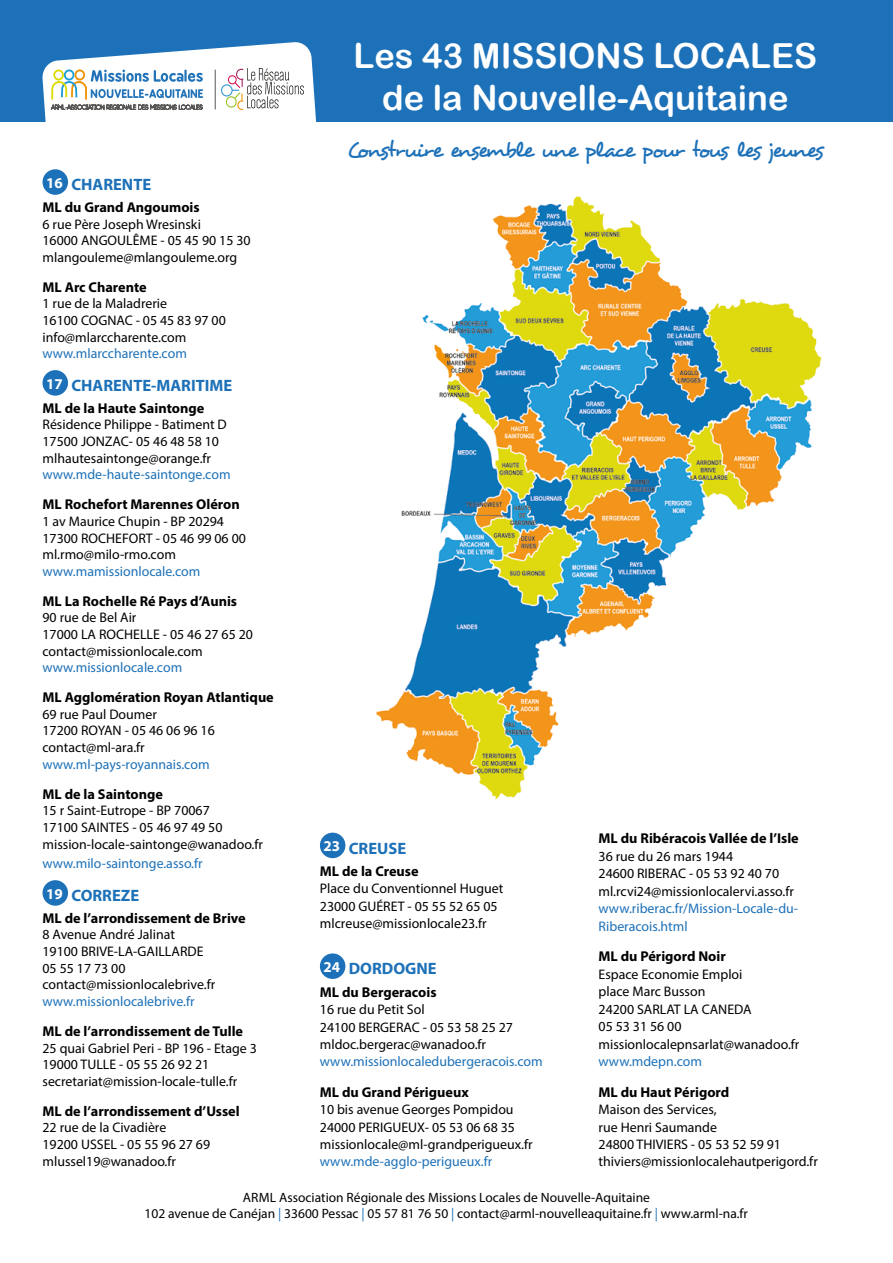
<style>
.page{position:relative;width:893px;height:1263px;background:#fff}
.page>*{position:absolute;margin:0;border:0;box-sizing:border-box;transform-origin:0 0}
.t1{font:34.5px/41.4px "Arial Rounded MT Bold";color:#fff;text-align:center}
.t2{font:22.5px "Desyrel";letter-spacing:-.075em;color:#1d71b8}
.t3{font:700 16.5px "Myriad Pro";color:#1d71b8}
.t4{font:700 14.25px "Myriad Pro";color:#000}
.t5{font:13.8px/16.6px "Myriad Pro";color:#000}
.t6{font:13.8px/17.4px "Myriad Pro";color:#1d71b8}
.t7{font:13.5px/16.2px "Myriad Pro";color:#000;text-align:center}
.s1{color:#1d71b8}
</style>
<div class="page">
<div style="left:0;top:0;width:893px;height:121px;background:#1d71b8"></div>
<div style="left:43px;top:169px;width:25px;height:26px;background:#1d71b8;border-radius:50%"></div>
<div style="left:43px;top:370px;width:25px;height:26px;background:#1d71b8;border-radius:50%"></div>
<div style="left:43px;top:880px;width:25px;height:26px;background:#1d71b8;border-radius:50%"></div>
<div style="left:320px;top:833px;width:25px;height:25px;background:#1d71b8;border-radius:50%"></div>
<div style="left:320px;top:953px;width:25px;height:26px;background:#1d71b8;border-radius:50%"></div>
<svg style="left:42px;top:42px;width:274px;height:80px"></svg>
<hr style="left:215px;top:70px;width:1px;height:39px;background:#585856">
<img style="left:376px;top:196px;width:446px;height:604px">
<h1 class="t1" style="left:354px;top:35px;width:465px">Les 43 MISSIONS LOCALES de la Nouvelle-Aquitaine</h1>
<h2 class="t2" style="left:347px;top:135px;width:478px">Construire ensemble une place pour tous les jeunes</h2>
<p class="t3" style="left:46px;top:174px;width:107px"><sup>16</sup> CHARENTE</p>
<p class="t4" style="left:43px;top:198px;width:159px">ML du Grand Angoumois</p>
<p class="t5" style="left:43px;top:215px;width:210px">6 rue Père Joseph Wresinski<br>16000 ANGOULÊME - 05 45 90 15 30 mlangouleme@mlangouleme.org</p>
<p class="t4" style="left:43px;top:278px;width:106px">ML Arc Charente</p>
<p class="t5" style="left:43px;top:295px;width:185px">1 rue de la Maladrerie<br>16100 COGNAC - 05 45 83 97 00 info@mlarccharente.com</p>
<p class="t6" style="left:43px;top:345px;width:146px">www.mlarccharente.com</p>
<p class="t3" style="left:46px;top:375px;width:188px"><sup>17</sup> CHARENTE-MARITIME</p>
<p class="t4" style="left:43px;top:399px;width:163px">ML de la Haute Saintonge</p>
<p class="t5" style="left:43px;top:416px;width:186px">Résidence Philippe - Batiment D<br>17500 JONZAC- 05 46 48 58 10 mlhautesaintonge@orange.fr</p>
<p class="t6" style="left:43px;top:466px;width:190px">www.mde-haute-saintonge.com</p>
<p class="t4" style="left:43px;top:495px;width:199px">ML Rochefort Marennes Oléron</p>
<p class="t5" style="left:43px;top:513px;width:205px">1 av Maurice Chupin - BP 20294<br>17300 ROCHEFORT - 05 46 99 06 00 ml.rmo@milo-rmo.com</p>
<p class="t6" style="left:43px;top:562px;width:159px">www.mamissionlocale.com</p>
<p class="t4" style="left:43px;top:592px;width:196px">ML La Rochelle Ré Pays d’Aunis</p>
<p class="t5" style="left:43px;top:609px;width:212px">90 rue de Bel Air<br>17000 LA ROCHELLE - 05 46 27 65 20 contact@missionlocale.com</p>
<p class="t6" style="left:43px;top:659px;width:141px">www.missionlocale.com</p>
<p class="t4" style="left:43px;top:688px;width:233px">ML Agglomération Royan Atlantique</p>
<p class="t5" style="left:43px;top:706px;width:174px">69 rue Paul Doumer<br>17200 ROYAN - 05 46 06 96 16 contact@ml-ara.fr</p>
<p class="t6" style="left:43px;top:755px;width:169px">www.ml-pays-royannais.com</p>
<p class="t4" style="left:43px;top:784px;width:122px">ML de la Saintonge</p>
<p class="t5" style="left:43px;top:802px;width:222px">15 r Saint-Eutrope - BP 70067<br>17100 SAINTES - 05 46 97 49 50 mission-locale-saintonge@wanadoo.fr</p>
<p class="t6" style="left:43px;top:855px;width:162px">www.milo-saintonge.asso.fr</p>
<p class="t3" style="left:46px;top:885px;width:95px"><sup>19</sup> CORREZE</p>
<p class="t4" style="left:43px;top:909px;width:205px">ML de l’arrondissement de Brive</p>
<p class="t5" style="left:43px;top:926px;width:174px">8 Avenue André Jalinat<br>19100 BRIVE-LA-GAILLARDE<br>05 55 17 73 00 contact@missionlocalebrive.fr</p>
<p class="t6" style="left:43px;top:992px;width:154px">www.missionlocalebrive.fr</p>
<p class="t4" style="left:43px;top:1022px;width:202px">ML de l’arrondissement de Tulle</p>
<p class="t5" style="left:43px;top:1039px;width:216px">25 quai Gabriel Peri - BP 196 - Etage 3<br>19000 TULLE - 05 55 26 92 21 secretariat@mission-locale-tulle.fr</p>
<p class="t4" style="left:43px;top:1102px;width:199px">ML de l’arrondissement d’Ussel</p>
<p class="t5" style="left:43px;top:1119px;width:169px">22 rue de la Civadière<br>19200 USSEL - 05 55 96 27 69 mlussel19@wanadoo.fr</p>
<p class="t4" style="left:599px;top:829px;width:202px">ML du Ribéracois Vallée de l’Isle</p>
<p class="t5" style="left:599px;top:847px;width:197px;line-height:17.4px">36 rue du 26 mars 1944<br>24600 RIBERAC - 05 53 92 40 70 ml.rcvi24@missionlocalervi.asso.fr</p>
<p class="t6" style="left:599px;top:899px;width:201px">www.riberac.fr/Mission-Locale-du-<br>Riberacois.html</p>
<p class="t4" style="left:599px;top:947px;width:129px">ML du Périgord Noir</p>
<p class="t5" style="left:599px;top:965px;width:202px;line-height:17.4px">Espace Economie Emploi<br>place Marc Busson<br>24200 SARLAT LA CANEDA<br>05 53 31 56 00 missionlocalepnsarlat@wanadoo.fr</p>
<p class="t6" style="left:599px;top:1052px;width:105px">www.mdepn.com</p>
<p class="t4" style="left:599px;top:1082px;width:132px">ML du Haut Périgord</p>
<p class="t5" style="left:599px;top:1100px;width:221px;line-height:17.4px">Maison des Services,<br>rue Henri Saumande<br>24800 THIVIERS - 05 53 52 59 91 thiviers@missionlocalehautperigord.fr</p>
<p class="t7" style="left:145px;top:1189px;width:605px">ARML Association Régionale des Missions Locales de Nouvelle-Aquitaine<br>102 avenue de Canéjan <span class="s1">|</span> 33600 Pessac <span class="s1">|</span> 05 57 81 76 50 <span class="s1">|</span> contact@arml-nouvelleaquitaine.fr <span class="s1">|</span> www.arml-na.fr</p>
<p class="t3" style="left:324px;top:837px;width:84px"><sup>23</sup> CREUSE</p>
<p class="t4" style="left:320px;top:862px;width:100px">ML de la Creuse</p>
<p class="t5" style="left:320px;top:880px;width:185px;line-height:17.4px">Place du Conventionnel Huguet<br>23000 GUÉRET - 05 55 52 65 05 mlcreuse@missionlocale23.fr</p>
<p class="t3" style="left:324px;top:958px;width:115px"><sup>24</sup> DORDOGNE</p>
<p class="t4" style="left:320px;top:983px;width:118px">ML du Bergeracois</p>
<p class="t5" style="left:320px;top:1001px;width:195px;line-height:17.4px">16 rue du Petit Sol<br>24100 BERGERAC - 05 53 58 25 27 mldoc.bergerac@wanadoo.fr</p>
<p class="t6" style="left:320px;top:1053px;width:224px">www.missionlocaledubergeracois.com</p>
<p class="t4" style="left:320px;top:1083px;width:150px">ML du Grand Périgueux</p>
<p class="t5" style="left:320px;top:1101px;width:214px;line-height:17.4px">10 bis avenue Georges Pompidou<br>24000 PERIGUEUX- 05 53 06 68 35 missionlocale@ml-grandperigueux.fr</p>
<p class="t6" style="left:320px;top:1153px;width:174px">www.mde-agglo-perigueux.fr</p>
</div>
